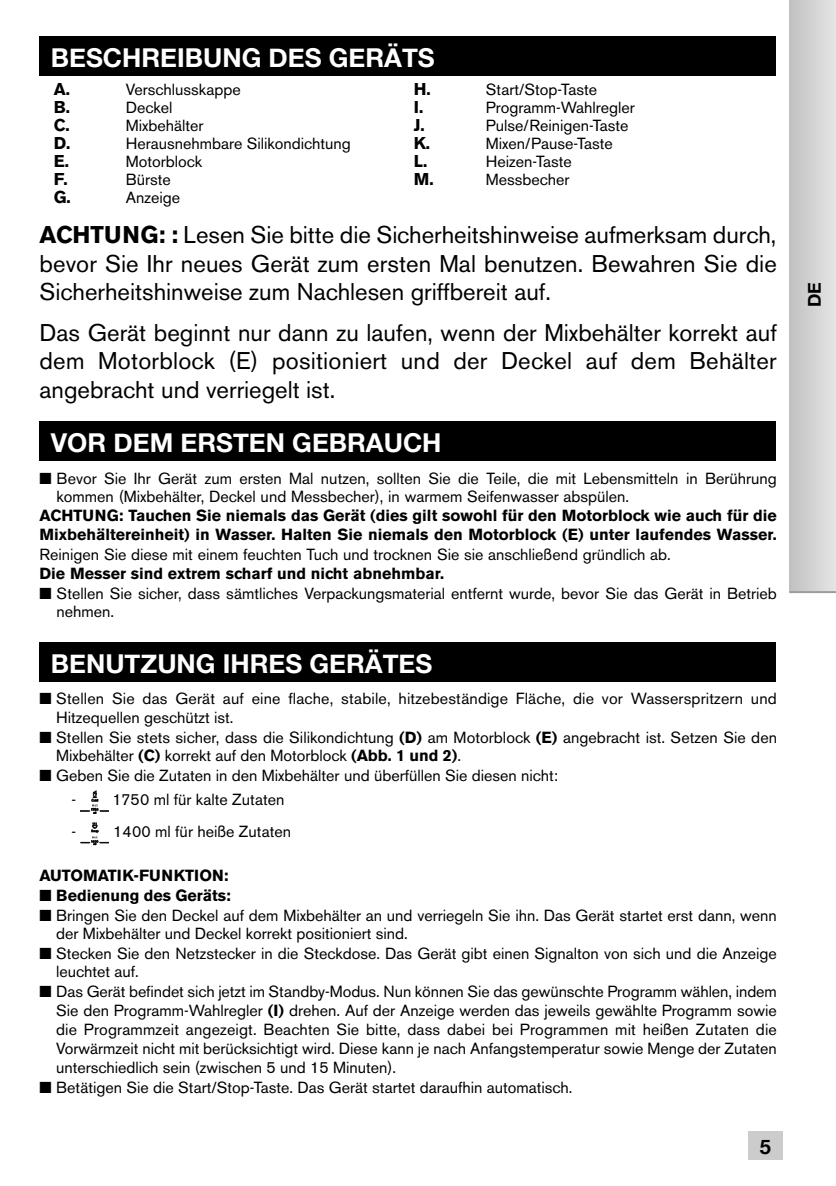
<style>
.page{position:relative;width:836px;height:1186px;background:#fff}
.page>*{position:absolute;margin:0;border:0;box-sizing:border-box;transform-origin:0 0}
.t1{font:700 26px "Helvetica Neue";color:#fff}
.t2{font:24px/28.8px "Akzidenz Grotesk BE";color:#000;text-align:justify}
.t3{font:700 20px "Helvetica Neue";color:#000}
.t4{font:700 18px "Helvetica Neue";color:#000}
.t5{font:700 17px "Akzidenz Grotesk BE";color:#000}
.t6{font:16px/18.4px "Akzidenz Grotesk BE";color:#000}
.t7{font:700 16px/19.2px "Akzidenz Grotesk BE";color:#000}
.s1{font-weight:700}
</style>
<div class="page">
<div style="left:748px;top:1131px;width:34px;height:28px;background:#ccc"></div>
<div style="left:789px;top:0;width:47px;height:592px;background:linear-gradient(to right,#c0c0c0,#e5e5e5)"></div>
<div style="left:40px;top:36px;width:735px;height:40px;background:#000"></div>
<div style="left:40px;top:421px;width:735px;height:40px;background:#000"></div>
<div style="left:40px;top:642px;width:735px;height:40px;background:#000"></div>
<svg style="left:81px;top:791px;width:28px;height:23px"></svg>
<svg style="left:81px;top:823px;width:28px;height:23px"></svg>
<hr style="left:789px;top:591px;width:47px;height:2px;background:#9c9c9c">
<h1 class="t1" style="left:51px;top:42px;width:385px">BESCHREIBUNG DES GERÄTS</h1>
<p class="t5" style="left:54px;top:82px;width:18px">A.</p>
<p class="t6" style="left:126px;top:82px;width:117px">Verschlusskappe</p>
<p class="t5" style="left:54px;top:100px;width:18px">B.</p>
<p class="t6" style="left:126px;top:100px;width:48px">Deckel</p>
<p class="t5" style="left:54px;top:118px;width:17px">C.</p>
<p class="t6" style="left:126px;top:118px;width:79px">Mixbehälter</p>
<p class="t5" style="left:54px;top:136px;width:18px">D.</p>
<p class="t6" style="left:126px;top:136px;width:227px">Herausnehmbare Silikondichtung</p>
<p class="t5" style="left:54px;top:154px;width:17px">E.</p>
<p class="t6" style="left:126px;top:154px;width:78px">Motorblock</p>
<p class="t5" style="left:54px;top:172px;width:15px">F.</p>
<p class="t6" style="left:126px;top:172px;width:47px">Bürste</p>
<p class="t5" style="left:54px;top:190px;width:18px">G.</p>
<p class="t6" style="left:126px;top:190px;width:56px">Anzeige</p>
<p class="t5" style="left:414px;top:82px;width:18px">H.</p>
<p class="t6" style="left:486px;top:82px;width:113px">Start/Stop-Taste</p>
<p class="t5" style="left:414px;top:100px;width:11px">I.</p>
<p class="t6" style="left:486px;top:100px;width:151px">Programm-Wahlregler</p>
<p class="t5" style="left:414px;top:118px;width:12px">J.</p>
<p class="t6" style="left:486px;top:118px;width:144px">Pulse/Reinigen-Taste</p>
<p class="t5" style="left:414px;top:136px;width:18px">K.</p>
<p class="t6" style="left:486px;top:136px;width:129px">Mixen/Pause-Taste</p>
<p class="t5" style="left:414px;top:154px;width:15px">L.</p>
<p class="t6" style="left:486px;top:154px;width:88px">Heizen-Taste</p>
<p class="t5" style="left:414px;top:172px;width:21px">M.</p>
<p class="t6" style="left:486px;top:172px;width:85px">Messbecher</p>
<h2 class="t2" style="left:40px;top:223px;width:739px"><span class="s1">ACHTUNG: :</span> Lesen Sie bitte die Sicherheitshinweise aufmerksam durch, bevor Sie Ihr neues Gerät zum ersten Mal benutzen. Bewahren Sie die Sicherheitshinweise zum Nachlesen griffbereit auf.</h2>
<h2 class="t2" style="left:40px;top:320px;width:739px">Das Gerät beginnt nur dann zu laufen, wenn der Mixbehälter korrekt auf dem Motorblock (E) positioniert und der Deckel auf dem Behälter angebracht und verriegelt ist.</h2>
<h1 class="t1" style="left:51px;top:427px;width:392px">VOR DEM ERSTEN GEBRAUCH</h1>
<p class="t6" style="left:57px;top:471px;width:722px;text-indent:-17px">■ Bevor Sie Ihr Gerät zum ersten Mal nutzen, sollten Sie die Teile, die mit Lebensmitteln in Berührung kommen (Mixbehälter, Deckel und Messbecher), in warmem Seifenwasser abspülen.</p>
<p class="t7" style="left:40px;top:507px;width:738px">ACHTUNG: Tauchen Sie niemals das Gerät (dies gilt sowohl für den Motorblock wie auch für die<br>Mixbehältereinheit) in Wasser. Halten Sie niemals den Motorblock (E) unter laufendes Wasser.</p>
<p class="t6" style="left:40px;top:546px;width:633px">Reinigen Sie diese mit einem feuchten Tuch und trocknen Sie sie anschließend gründlich ab.</p>
<p class="t7" style="left:40px;top:565px;width:406px">Die Messer sind extrem scharf und nicht abnehmbar.</p>
<p class="t6" style="left:57px;top:586px;width:722px;text-indent:-17px">■ Stellen Sie sicher, dass sämtliches Verpackungsmaterial entfernt wurde, bevor Sie das Gerät in Betrieb nehmen.</p>
<h1 class="t1" style="left:51px;top:647px;width:383px">BENUTZUNG IHRES GERÄTES</h1>
<p class="t6" style="left:56px;top:691px;width:722px;text-indent:-16px">■ Stellen Sie das Gerät auf eine flache, stabile, hitzebeständige Fläche, die vor Wasserspritzern und<br>Hitzequellen geschützt ist.</p>
<p class="t6" style="left:56px;top:730px;width:722px;text-indent:-16px">■ Stellen Sie stets sicher, dass die Silikondichtung <span class="s1">(D)</span> am Motorblock <span class="s1">(E)</span> angebracht ist. Setzen Sie den<br>Mixbehälter <span class="s1">(C)</span> korrekt auf den Motorblock <span class="s1">(Abb. 1 und 2)</span>.</p>
<p class="t6" style="left:40px;top:768px;width:520px">■ Geben Sie die Zutaten in den Mixbehälter und überfüllen Sie diesen nicht:</p>
<p class="t6" style="left:72px;top:792px;width:214px">- 1750 ml für kalte Zutaten</p>
<p class="t6" style="left:72px;top:823px;width:221px">- 1400 ml für heiße Zutaten</p>
<p class="t7" style="left:40px;top:867px;width:190px">AUTOMATIK-FUNKTION:</p>
<p class="t7" style="left:40px;top:887px;width:193px">■ Bedienung des Geräts:</p>
<p class="t6" style="left:56px;top:907px;width:722px;text-indent:-16px">■ Bringen Sie den Deckel auf dem Mixbehälter an und verriegeln Sie ihn. Das Gerät startet erst dann, wenn der Mixbehälter und Deckel korrekt positioniert sind.</p>
<p class="t6" style="left:56px;top:946px;width:722px;text-indent:-16px">■ Stecken Sie den Netzstecker in die Steckdose. Das Gerät gibt einen Signalton von sich und die Anzeige leuchtet auf.</p>
<p class="t6" style="left:56px;top:984px;width:722px;line-height:19px;text-align:justify;text-indent:-16px">■ Das Gerät befindet sich jetzt im Standby-Modus. Nun können Sie das gewünschte Programm wählen, indem Sie den Programm-Wahlregler <span class="s1">(I)</span> drehen. Auf der Anzeige werden das jeweils gewählte Programm sowie die Programmzeit angezeigt. Beachten Sie bitte, dass dabei bei Programmen mit heißen Zutaten die Vorwärmzeit nicht mit berücksichtigt wird. Diese kann je nach Anfangstemperatur sowie Menge der Zutaten unterschiedlich sein (zwischen 5 und 15 Minuten).</p>
<p class="t6" style="left:40px;top:1080px;width:534px">■ Betätigen Sie die Start/Stop-Taste. Das Gerät startet daraufhin automatisch.</p>
<p class="t3" style="left:760px;top:1134px;width:13px">5</p>
<p class="t4" style="left:803px;top:307px;width:27px;rotate:-90deg">DE</p>
</div>
